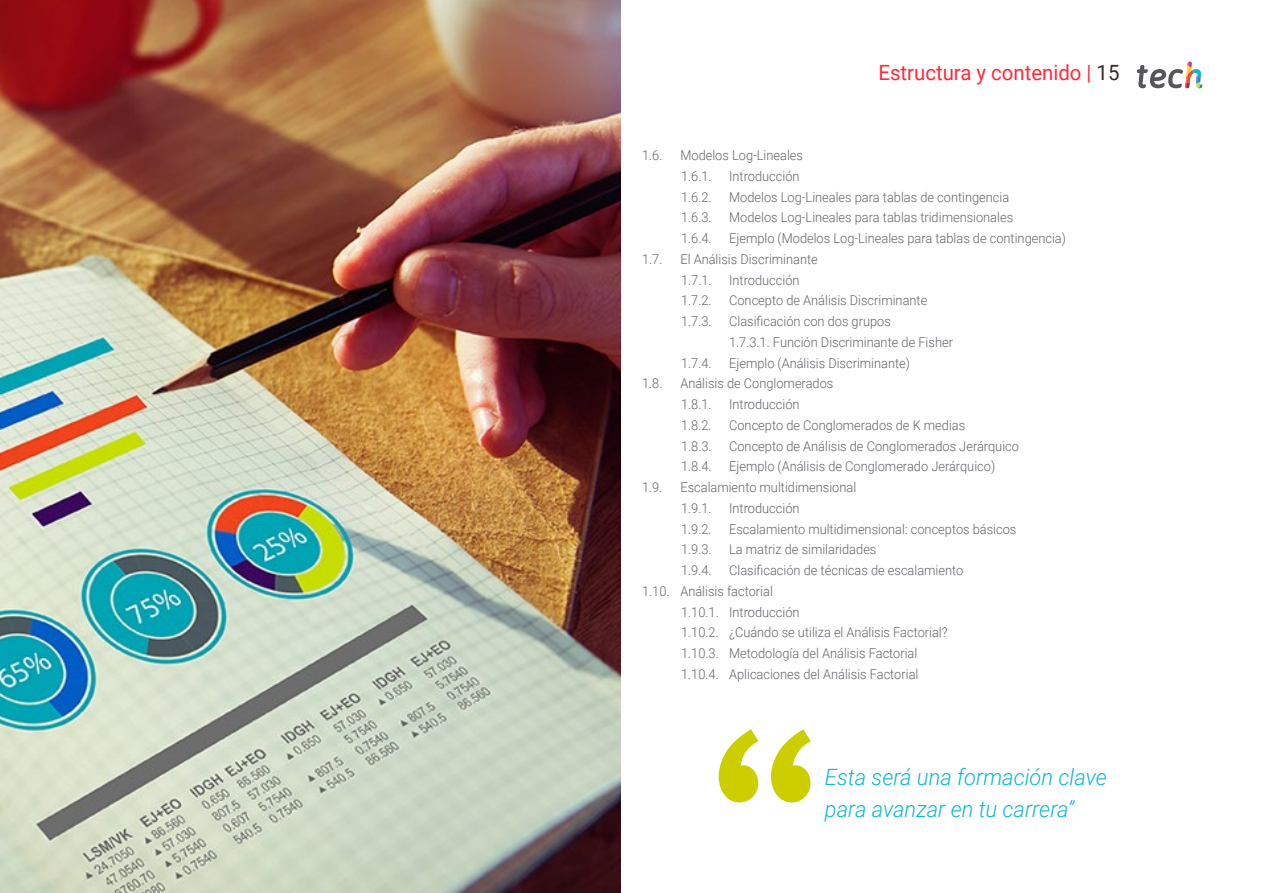
<style>
.page{position:relative;width:1263px;height:893px;background:#fff}
.page>*{position:absolute;margin:0;border:0;box-sizing:border-box;transform-origin:0 0}
.t1{font:italic 300 22.5px/31.5px "Roboto";color:#0fb6cf}
.t2{font:21px "Roboto";color:#ff293a}
.t3{font:300 13.5px/20.7px "Roboto";color:#61646a;scale:.95 1}
.s1{color:#312e20}
</style>
<div class="page">
<img style="left:0;top:0;width:621px;height:893px">
<svg style="left:1137px;top:62px;width:65px;height:27px"></svg>
<svg style="left:719px;top:729px;width:92px;height:73px"></svg>
<p class="t3" style="left:642px;top:144px;width:23px">1.6.</p>
<p class="t3" style="left:680px;top:144px;width:131px">Modelos Log-Lineales<br>1.6.1.</p>
<p class="t3" style="left:729px;top:165px;width:76px">Introducción</p>
<h2 class="t2" style="left:878px;top:57px;width:242px">Estructura y contenido | <span class="s1">15</span></h2>
<p class="t3" style="left:681px;top:186px;width:34px">1.6.2.</p>
<p class="t3" style="left:729px;top:186px;width:296px">Modelos Log-Lineales para tablas de contingencia</p>
<p class="t3" style="left:681px;top:207px;width:34px">1.6.3.</p>
<p class="t3" style="left:729px;top:207px;width:300px">Modelos Log-Lineales para tablas tridimensionales</p>
<p class="t3" style="left:681px;top:227px;width:34px">1.6.4.</p>
<p class="t3" style="left:729px;top:227px;width:356px">Ejemplo (Modelos Log-Lineales para tablas de contingencia)</p>
<p class="t3" style="left:642px;top:248px;width:23px">1.7.</p>
<p class="t3" style="left:680px;top:248px;width:146px">El Análisis Discriminante<br>1.7.1.</p>
<p class="t3" style="left:729px;top:269px;width:76px">Introducción</p>
<p class="t3" style="left:681px;top:290px;width:34px">1.7.2.</p>
<p class="t3" style="left:729px;top:290px;width:210px">Concepto de Análisis Discriminante</p>
<p class="t3" style="left:681px;top:310px;width:34px">1.7.3.</p>
<p class="t3" style="left:729px;top:310px;width:237px">Clasificación con dos grupos<br>1.7.3.1. Función Discriminante de Fisher</p>
<p class="t3" style="left:681px;top:352px;width:34px">1.7.4.</p>
<p class="t3" style="left:729px;top:352px;width:192px">Ejemplo (Análisis Discriminante)</p>
<p class="t3" style="left:642px;top:373px;width:23px">1.8.</p>
<p class="t3" style="left:680px;top:373px;width:163px">Análisis de Conglomerados<br>1.8.1.</p>
<p class="t3" style="left:729px;top:393px;width:76px">Introducción</p>
<p class="t3" style="left:681px;top:414px;width:34px">1.8.2.</p>
<p class="t3" style="left:729px;top:414px;width:250px">Concepto de Conglomerados de K medias</p>
<p class="t3" style="left:681px;top:435px;width:34px">1.8.3.</p>
<p class="t3" style="left:729px;top:435px;width:307px">Concepto de Análisis de Conglomerados Jerárquico</p>
<p class="t3" style="left:681px;top:456px;width:34px">1.8.4.</p>
<p class="t3" style="left:729px;top:456px;width:282px">Ejemplo (Análisis de Conglomerado Jerárquico)</p>
<p class="t3" style="left:642px;top:476px;width:23px">1.9.</p>
<p class="t3" style="left:680px;top:476px;width:187px">Escalamiento multidimensional<br>1.9.1.</p>
<p class="t3" style="left:729px;top:497px;width:76px">Introducción</p>
<p class="t3" style="left:681px;top:518px;width:34px">1.9.2.</p>
<p class="t3" style="left:729px;top:518px;width:304px">Escalamiento multidimensional: conceptos básicos</p>
<p class="t3" style="left:681px;top:539px;width:34px">1.9.3.</p>
<p class="t3" style="left:729px;top:539px;width:157px">La matriz de similaridades</p>
<p class="t3" style="left:681px;top:559px;width:34px">1.9.4.</p>
<p class="t3" style="left:729px;top:559px;width:248px">Clasificación de técnicas de escalamiento</p>
<p class="t3" style="left:642px;top:580px;width:139px">1.10. Análisis factorial</p>
<p class="t3" style="left:681px;top:601px;width:126px">1.10.1. Introducción</p>
<p class="t3" style="left:681px;top:622px;width:282px">1.10.2. ¿Cuándo se utiliza el Análisis Factorial?</p>
<p class="t3" style="left:681px;top:642px;width:250px">1.10.3. Metodología del Análisis Factorial</p>
<p class="t3" style="left:681px;top:663px;width:251px">1.10.4. Aplicaciones del Análisis Factorial</p>
<h1 class="t1" style="left:825px;top:761px;width:283px">Esta será una formación clave para avanzar en tu carrera”</h1>
</div>
